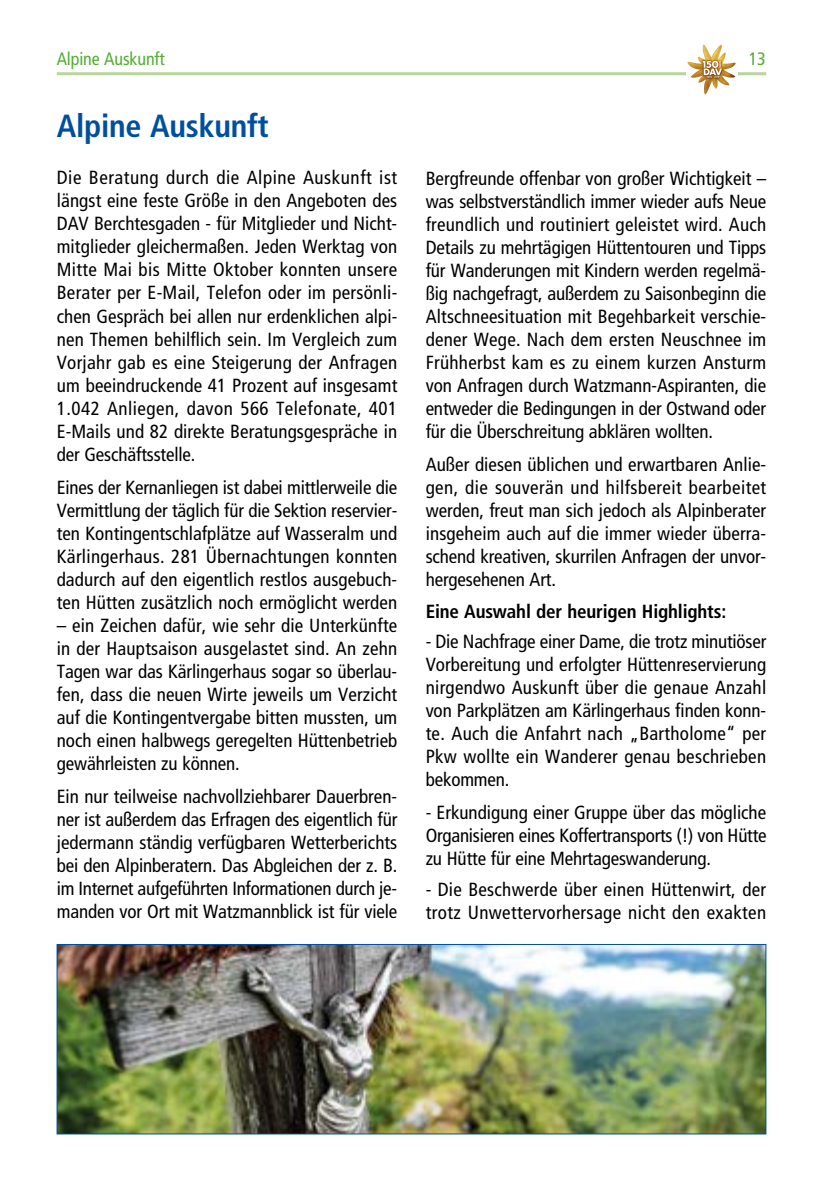
<style>
.page{position:relative;width:840px;height:1191px;background:#fff}
.page>*{position:absolute;margin:0;border:0;box-sizing:border-box;transform-origin:0 0}
.t1{font:700 condensed 32px "Frutiger";letter-spacing:-.01em;color:#004f9f}
.t2{font:condensed 19px/23px "Frutiger";letter-spacing:-.005em;color:#000;text-align:justify}
.t3{font:condensed 19px/23px "Frutiger";letter-spacing:.02em;color:#000}
.t4{font:700 condensed 19px "Frutiger";letter-spacing:-.01em;color:#000}
.t5{font:condensed 18px "Frutiger";letter-spacing:-.005em;color:#52ae32}
</style>
<div class="page">
<hr style="left:57px;top:72px;width:708px;height:3px;background:#b7d69b">
<div style="left:686px;top:44px;width:51px;height:57px;background:#fff"></div>
<svg style="left:687px;top:44px;width:49px;height:51px"></svg>
<img style="left:59px;top:946px;width:704px;height:186px">
<div style="left:57px;top:944px;width:708px;height:190px;border:1px solid #004f9f"></div>
<p class="t5" style="left:57px;top:48px;width:109px">Alpine Auskunft</p>
<p class="t5" style="left:748px;top:48px;width:19px">13</p>
<h1 class="t1" style="left:57px;top:107px;width:213px">Alpine Auskunft</h1>
<p class="t2" style="left:57px;top:166px;width:342px">Die Beratung durch die Alpine Auskunft ist längst eine feste Größe in den Angeboten des DAV Berchtesgaden - für Mitglieder und Nicht&shy;mitglieder gleichermaßen. Jeden Werktag von Mitte Mai bis Mitte Oktober konnten unsere Berater per E-Mail, Telefon oder im persönli&shy;chen Gespräch bei allen nur erdenklichen alpi&shy;nen Themen behilflich sein. Im Vergleich zum Vorjahr gab es eine Steigerung der Anfragen um beeindruckende 41 Prozent auf insgesamt 1.042 Anliegen, davon 566 Telefonate, 401<br>E-Mails und 82 direkte Beratungsgespräche in der Geschäftsstelle.</p>
<p class="t2" style="left:57px;top:475px;width:342px">Eines der Kernanliegen ist dabei mittlerweile die Vermittlung der täglich für die Sektion reservier&shy;ten Kontingentschlafplätze auf Wasseralm und Kärlingerhaus. 281 Übernachtungen konnten dadurch auf den eigentlich restlos ausgebuch&shy;ten Hütten zusätzlich noch ermöglicht werden</p>
<p class="t2" style="left:57px;top:614px;width:342px">– ein Zeichen dafür, wie sehr die Unterkünfte in der Hauptsaison ausgelastet sind. An zehn Tagen war das Kärlingerhaus sogar so überlau&shy;fen, dass die neuen Wirte jeweils um Verzicht auf die Kontingentvergabe bitten mussten, um noch einen halbwegs geregelten Hüttenbetrieb gewährleisten zu können.</p>
<p class="t2" style="left:57px;top:785px;width:342px">Ein nur teilweise nachvollziehbarer Dauerbren&shy;ner ist außerdem das Erfragen des eigentlich für jedermann ständig verfügbaren Wetterberichts bei den Alpinberatern. Das Abgleichen der z. B. im Internet aufgeführten Informationen durch je&shy;manden vor Ort mit Watzmannblick ist für viele</p>
<p class="t2" style="left:425px;top:167px;width:342px">Bergfreunde offenbar von großer Wichtigkeit – was selbstverständlich immer wieder aufs Neue freundlich und routiniert geleistet wird. Auch Details zu mehrtägigen Hüttentouren und Tipps für Wanderungen mit Kindern werden regelmä&shy;ßig nachgefragt, außerdem zu Saisonbeginn die Altschneesituation mit Begehbarkeit verschie&shy;dener Wege. Nach dem ersten Neuschnee im Frühherbst kam es zu einem kurzen Ansturm von Anfragen durch Watzmann-Aspiranten, die entweder die Bedingungen in der Ostwand oder für die Überschreitung abklären wollten.</p>
<p class="t2" style="left:425px;top:453px;width:342px">Außer diesen üblichen und erwartbaren Anlie&shy;gen, die souverän und hilfsbereit bearbeitet werden, freut man sich jedoch als Alpinberater insgeheim auch auf die immer wieder überra&shy;schend kreativen, skurrilen Anfragen der unvor&shy;hergesehenen Art.</p>
<p class="t4" style="left:425px;top:600px;width:302px">Eine Auswahl der heurigen Highlights:</p>
<p class="t2" style="left:425px;top:630px;width:342px">- Die Nachfrage einer Dame, die trotz minutiöser Vorbereitung und erfolgter Hüttenreservierung nirgendwo Auskunft über die genaue Anzahl von Parkplätzen am Kärlingerhaus finden konn&shy;te. Auch die Anfahrt nach „Bartholome“ per Pkw wollte ein Wanderer genau beschrieben bekommen.</p>
<p class="t2" style="left:425px;top:801px;width:342px">- Erkundigung einer Gruppe über das mögliche Organisieren eines Koffertransports (!) von Hütte zu Hütte für eine Mehrtageswanderung.</p>
<p class="t3" style="left:425px;top:878px;width:342px">- Die Beschwerde über einen Hüttenwirt, der trotz Unwettervorhersage nicht den exakten</p>
</div>
